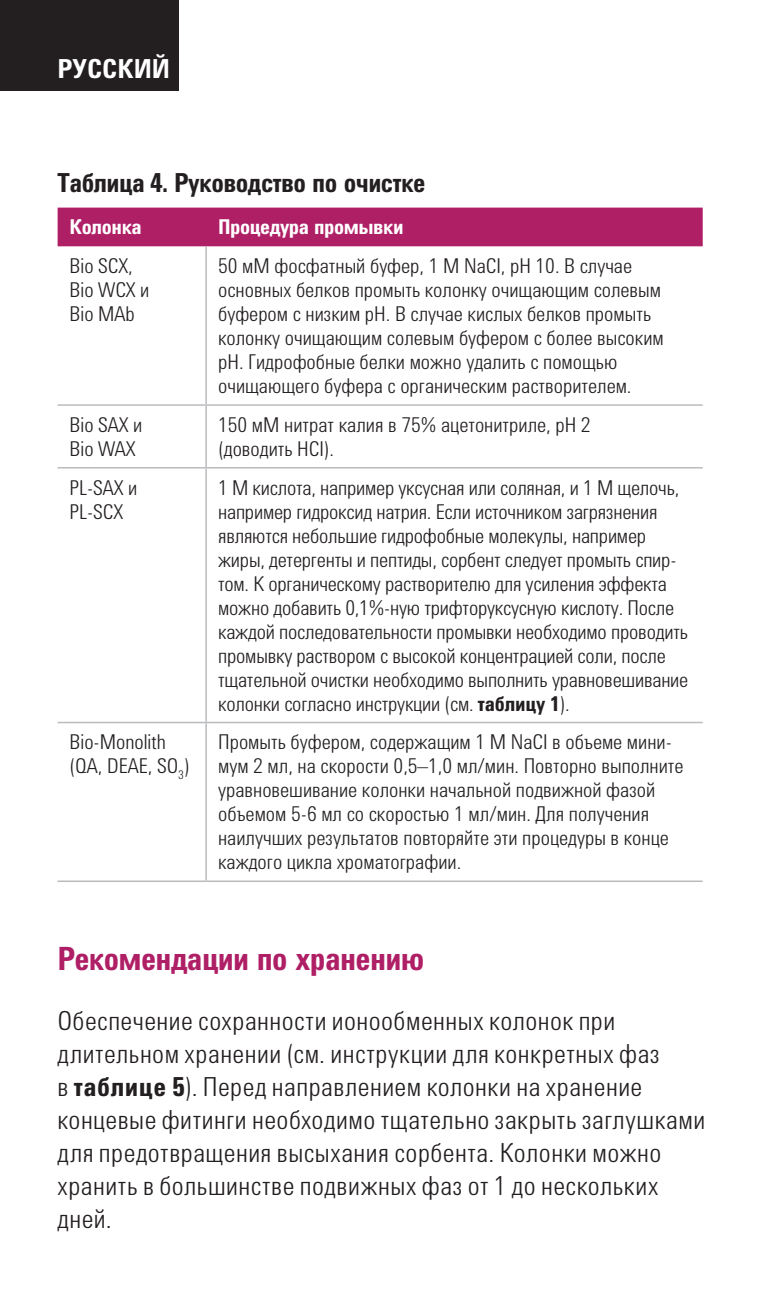
<style>
.page{position:relative;width:764px;height:1303px;background:#fff}
.page>*{position:absolute;margin:0;border:0;box-sizing:border-box;transform-origin:0 0}
.t1{font:700 33px "Agilent Condensed CFF";letter-spacing:-.02em;color:#af1f66}
.t2{font:300 27px/33px "Agilent Condensed CFF";letter-spacing:.02em;color:#231f20}
.t3{font:700 27px "Agilent Condensed CFF";letter-spacing:-.02em;color:#231f20}
.t4{font:700 27px "Agilent Condensed CFF";color:#fff}
.t5{font:300 21px/24px "Agilent Condensed CFF";color:#231f20}
.t6{font:700 21px "Agilent Condensed CFF";letter-spacing:-.02em;color:#fff}
.s1{font-weight:700}
</style>
<div class="page">
<div style="left:58px;top:208px;width:645px;height:38px;background:#af1f66"></div>
<hr style="left:205px;top:246px;width:2px;height:158px;background:#babbbe">
<hr style="left:58px;top:404px;width:148px;height:2px;background:#babbbe">
<hr style="left:206px;top:404px;width:497px;height:2px;background:#babbbe">
<hr style="left:205px;top:406px;width:2px;height:61px;background:#babbbe">
<hr style="left:58px;top:467px;width:148px;height:1px;background:#babbbe">
<hr style="left:206px;top:467px;width:497px;height:1px;background:#babbbe">
<hr style="left:205px;top:468px;width:2px;height:254px;background:#babbbe">
<hr style="left:58px;top:722px;width:148px;height:1px;background:#babbbe">
<hr style="left:206px;top:722px;width:497px;height:1px;background:#babbbe">
<hr style="left:205px;top:723px;width:2px;height:157px;background:#babbbe">
<hr style="left:58px;top:880px;width:148px;height:2px;background:#babbbe">
<hr style="left:206px;top:880px;width:497px;height:2px;background:#babbbe">
<div style="left:0;top:0;width:179px;height:91px;background:#231f20"></div>
<p class="t4" style="left:58px;top:48px;width:114px">РУССКИЙ</p>
<p class="t3" style="left:58px;top:162px;width:370px">Таблица 4. Руководство по очистке</p>
<p class="t6" style="left:70px;top:211px;width:74px">Колонка</p>
<p class="t6" style="left:218px;top:211px;width:187px">Процедура промывки</p>
<p class="t5" style="left:70px;top:252px;width:81px">Bio SCX,<br>Bio WCX и<br>Bio MAb</p>
<p class="t5" style="left:218px;top:252px;width:447px">50 мМ фосфатный буфер, 1 М NaCI, pH 10. В случае основных белков промыть колонку очищающим солевым буфером с низким pH. В случае кислых белков промыть колонку очищающим солевым буфером с более высоким pH. Гидрофобные белки можно удалить с помощью очищающего буфера с органическим растворителем.</p>
<p class="t5" style="left:70px;top:411px;width:74px">Bio SAX и<br>Bio WAX</p>
<p class="t5" style="left:218px;top:411px;width:374px">150 мМ нитрат калия в 75% ацетонитриле, pH 2 (доводить HCI).</p>
<p class="t5" style="left:70px;top:474px;width:69px">PL-SAX и<br>PL-SCX</p>
<p class="t5" style="left:218px;top:474px;width:472px">1 М кислота, например уксусная или соляная, и 1 М щелочь, например гидроксид натрия. Если источником загрязнения являются небольшие гидрофобные молекулы, например жиры, детергенты и пептиды, сорбент следует промыть спир&shy;том. К органическому растворителю для усиления эффекта можно добавить 0,1%-ную трифторуксусную кислоту. После каждой последовательности промывки необходимо проводить промывку раствором с высокой концентрацией соли, после тщательной очистки необходимо выполнить уравновешивание колонки согласно инструкции (см. <span class="s1">таблицу 1</span>).</p>
<p class="t5" style="left:70px;top:728px;width:122px">Bio-Monolith (QA, DEAE, SO<sub>3</sub>)</p>
<p class="t5" style="left:218px;top:728px;width:467px">Промыть буфером, содержащим 1 М NaCI в объеме мини&shy;мум 2 мл, на скорости 0,5–1,0 мл/мин. Повторно выполните уравновешивание колонки начальной подвижной фазой объемом 5-6 мл со скоростью 1 мл/мин. Для получения наилучших результатов повторяйте эти процедуры в конце каждого цикла хроматографии.</p>
<h1 class="t1" style="left:57px;top:933px;width:368px">Рекомендации по хранению</h1>
<p class="t2" style="left:57px;top:1002px;width:649px">Обеспечение сохранности ионообменных колонок при длительном хранении (см. инструкции для конкретных фаз<br>в <span class="s1">таблице 5</span>). Перед направлением колонки на хранение концевые фитинги необходимо тщательно закрыть заглушками для предотвращения высыхания сорбента. Колонки можно хранить в большинстве подвижных фаз от 1 до нескольких дней.</p>
</div>
